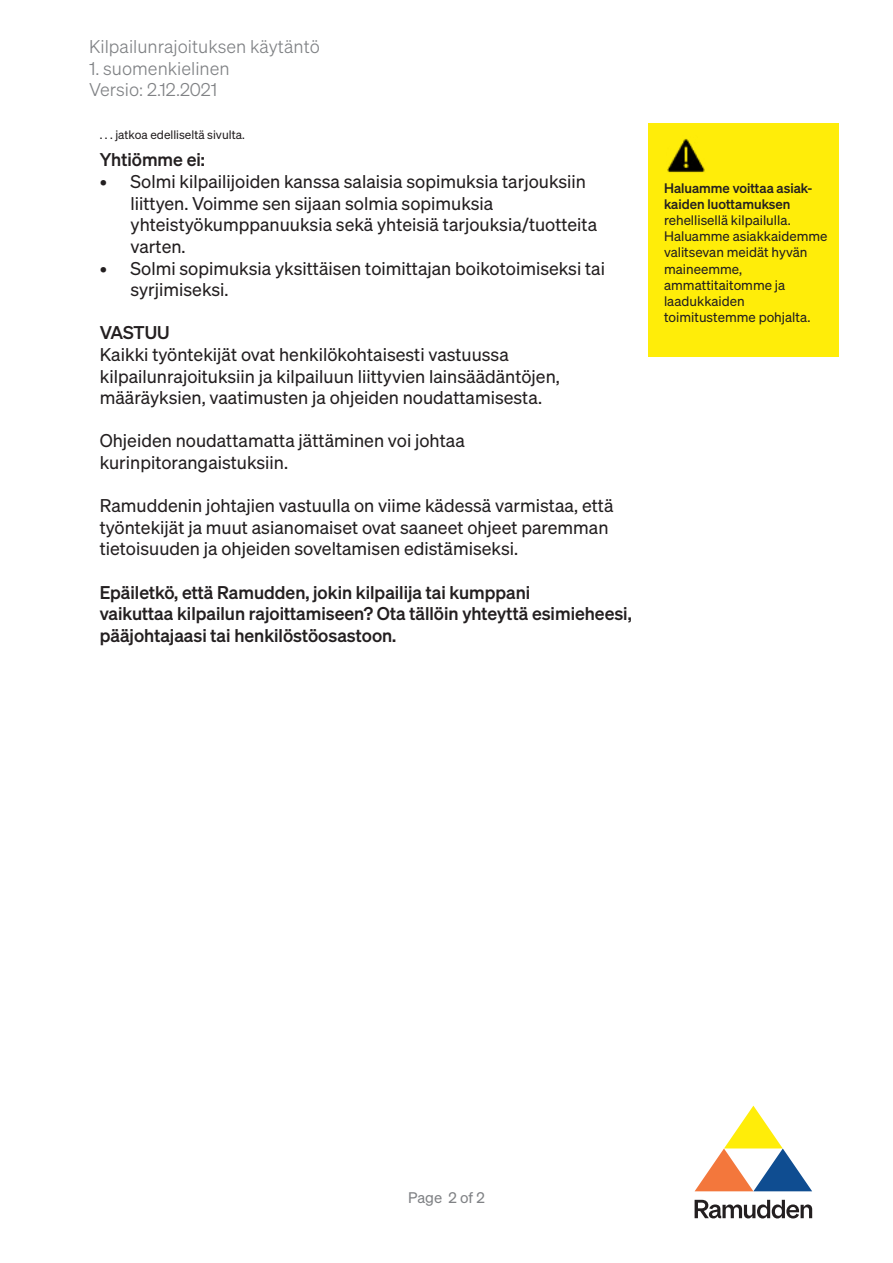
<style>
.page{position:relative;width:893px;height:1263px;background:#fff}
.page>*{position:absolute;margin:0;border:0;box-sizing:border-box;transform-origin:0 0}
.t1{font:18px/21.6px "Sohne Buch";color:#231f20}
.t2{font:18px "Sohne Kraftig";color:#231f20}
.t3{font:18px "Sohne Leicht";color:#808285}
.t4{font:15px "Sohne Buch";color:#808285}
.t5{font:13.5px/16.2px "Sohne Buch";color:#231f20}
.t6{font:13.5px/16.2px "Sohne Kraftig";color:#231f20}
.t7{font:12px "Sohne Buch";color:#231f20}
</style>
<div class="page">
<svg style="left:695px;top:1200px;width:117px;height:18px"></svg>
<svg style="left:695px;top:1106px;width:117px;height:85px"></svg>
<div style="left:648px;top:123px;width:191px;height:234px;background:#ffed09"></div>
<img style="left:667px;top:139px;width:38px;height:34px">
<p class="t3" style="left:89px;top:36px;width:232px">Kilpailunrajoituksen käytäntö</p>
<p class="t3" style="left:89px;top:58px;width:142px">1. suomenkielinen</p>
<p class="t3" style="left:89px;top:79px;width:130px">Versio: 2.12.2021</p>
<p class="t7" style="left:100px;top:128px;width:147px">. . . jatkoa edelliseltä sivulta.</p>
<p class="t2" style="left:100px;top:149px;width:107px">Yhtiömme ei:</p>
<p class="t1" style="left:100px;top:170px;width:488px">• Solmi kilpailijoiden kanssa salaisia sopimuksia tarjouksiin</p>
<p class="t1" style="left:131px;top:192px;width:364px">liittyen. Voimme sen sijaan solmia sopimuksia</p>
<p class="t1" style="left:131px;top:214px;width:468px">yhteistyökumppanuuksia sekä yhteisiä tarjouksia/tuotteita</p>
<p class="t1" style="left:131px;top:235px;width:57px">varten.</p>
<p class="t1" style="left:131px;top:257px;width:476px;text-indent:-31px">• Solmi sopimuksia yksittäisen toimittajan boikotoimiseksi tai syrjimiseksi.</p>
<p class="t2" style="left:100px;top:322px;width:71px">VASTUU</p>
<p class="t1" style="left:100px;top:343px;width:411px">Kaikki työntekijät ovat henkilökohtaisesti vastuussa</p>
<p class="t1" style="left:100px;top:365px;width:462px">kilpailunrajoituksiin ja kilpailuun liittyvien lainsäädäntöjen,</p>
<p class="t1" style="left:100px;top:386px;width:444px">määräyksien, vaatimusten ja ohjeiden noudattamisesta.</p>
<p class="t1" style="left:100px;top:430px;width:367px">Ohjeiden noudattamatta jättäminen voi johtaa</p>
<p class="t1" style="left:100px;top:451px;width:190px">kurinpitorangaistuksiin.</p>
<p class="t1" style="left:100px;top:494px;width:515px">Ramuddenin johtajien vastuulla on viime kädessä varmistaa, että</p>
<p class="t1" style="left:100px;top:516px;width:510px">työntekijät ja muut asianomaiset ovat saaneet ohjeet paremman</p>
<p class="t1" style="left:100px;top:538px;width:420px">tietoisuuden ja ohjeiden soveltamisen edistämiseksi.</p>
<p class="t2" style="left:100px;top:581px;width:432px">Epäiletkö, että Ramudden, jokin kilpailija tai kumppani</p>
<p class="t2" style="left:100px;top:602px;width:533px">vaikuttaa kilpailun rajoittamiseen? Ota tällöin yhteyttä esimieheesi,</p>
<p class="t2" style="left:100px;top:624px;width:298px">pääjohtajaasi tai henkilöstöosastoon.</p>
<p class="t6" style="left:664px;top:179px;width:150px">Haluamme voittaa asiak&shy;kaiden luottamuksen</p>
<p class="t5" style="left:664px;top:212px;width:165px">rehellisellä kilpailulla.<br>Haluamme asiakkaidemme valitsevan meidät hyvän maineemme,</p>
<p class="t5" style="left:664px;top:277px;width:123px">ammattitaitomme ja</p>
<p class="t5" style="left:664px;top:293px;width:82px">laadukkaiden</p>
<p class="t5" style="left:664px;top:309px;width:148px">toimitustemme pohjalta.</p>
<p class="t4" style="left:408px;top:1189px;width:78px">Page 2 of 2</p>
</div>
